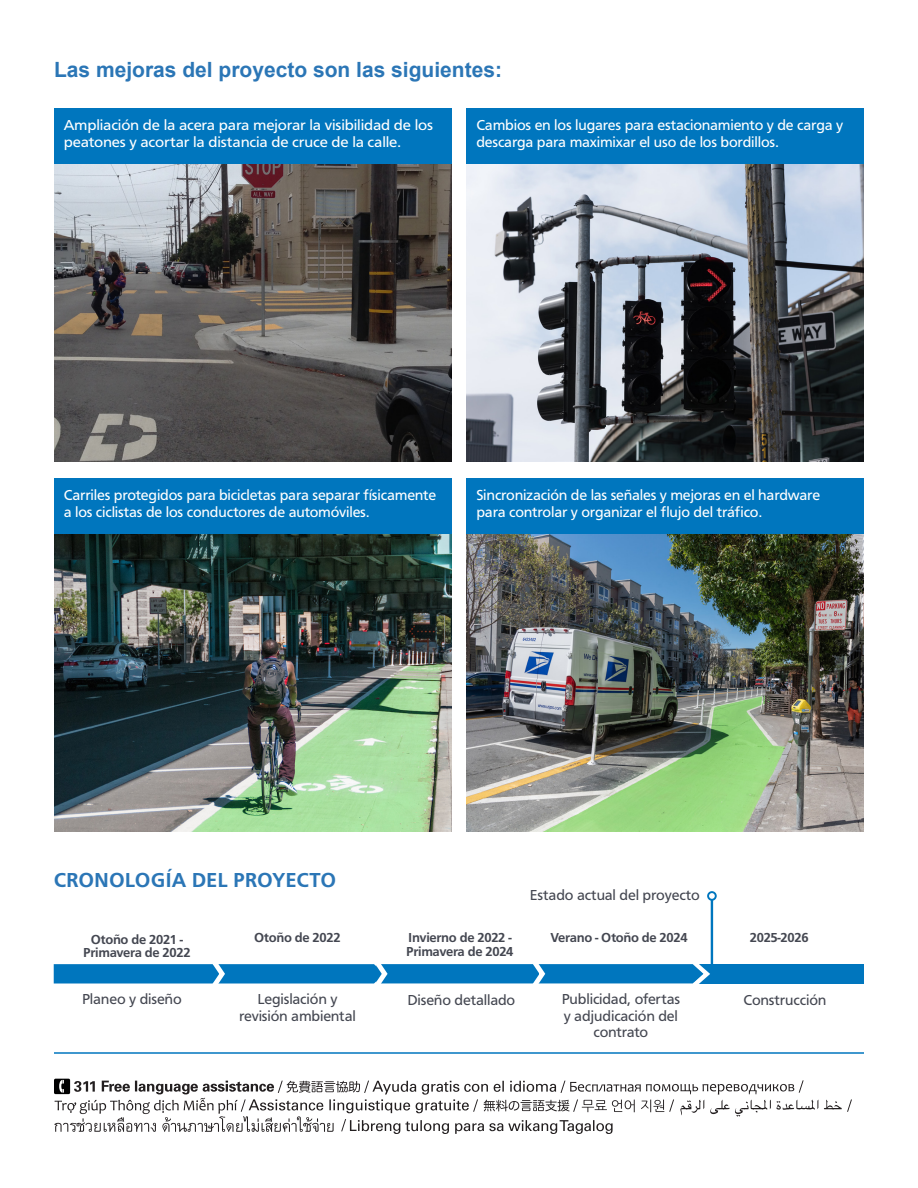
<style>
.page{position:relative;width:918px;height:1188px;background:#fff}
.page>*{position:absolute;margin:0;border:0;box-sizing:border-box;transform-origin:0 0}
.t1{font:700 21px "Arial";color:#2b76b6}
.t2{font:700 21px "Graphein Pro";color:#2b76b6}
.Subheader_copy{font:15px/16.5px "Graphein Pro";letter-spacing:-.01em;color:#fff}
.t3{font:15px/16.5px "Graphein Pro";letter-spacing:-.01em;color:#444751;text-align:center}
.Subheader_copy-2{font:15px/16.5px "Graphein Pro";letter-spacing:-.01em;color:#fff;scale:1.05 1}
.t4{font:700 13.5px "Graphein Pro";letter-spacing:-.02em;color:#444751}
</style>
<div class="page">
<svg style="left:54px;top:1079px;width:798px;height:55px"></svg>
<hr style="left:54px;top:1052px;width:810px;height:2px;background:#0076be">
<div style="left:694px;top:964px;width:170px;height:20px;background:#0076be"></div>
<hr style="left:711px;top:900px;width:2px;height:68px;background:#0076be">
<div style="left:707px;top:891px;width:10px;height:10px;border:2px solid #0076be;border-radius:50%"></div>
<svg style="left:54px;top:956px;width:660px;height:28px"></svg>
<img style="left:54px;top:164px;width:397px;height:298px">
<img style="left:54px;top:534px;width:397px;height:298px">
<img style="left:466px;top:164px;width:398px;height:298px">
<div style="left:54px;top:478px;width:397px;height:56px;background:#0076be"></div>
<div style="left:54px;top:108px;width:397px;height:56px;background:#0076be"></div>
<div style="left:466px;top:108px;width:398px;height:56px;background:#0076be"></div>
<img style="left:466px;top:534px;width:398px;height:298px">
<div style="left:466px;top:478px;width:398px;height:56px;background:#0076be"></div>
<p class="t1" style="left:54px;top:54px;width:450px">Las mejoras del proyecto son las siguientes:</p>
<p class="Subheader_copy-2" style="left:64px;top:117px;width:353px">Ampliación de la acera para mejorar la visibilidad de los peatones y acortar la distancia de cruce de la calle.</p>
<p class="Subheader_copy" style="left:476px;top:117px;width:368px">Cambios en los lugares para estacionamiento y de carga y descarga para maximixar el uso de los bordillos.</p>
<p class="Subheader_copy" style="left:64px;top:487px;width:374px">Carriles protegidos para bicicletas para separar físicamente a los ciclistas de los conductores de automóviles.</p>
<p class="Subheader_copy" style="left:476px;top:487px;width:345px">Sincronización de las señales y mejoras en el hardware para controlar y organizar el flujo del tráfico.</p>
<p class="t2" style="left:54px;top:868px;width:284px">CRONOLOGÍA DEL PROYECTO</p>
<p class="t3" style="left:530px;top:887px;width:171px">Estado actual del proyecto</p>
<p class="t4" style="left:91px;top:932px;width:94px">Otoño de 2021 -</p>
<p class="t4" style="left:83px;top:945px;width:109px">Primavera de 2022</p>
<p class="t4" style="left:254px;top:930px;width:88px">Otoño de 2022</p>
<p class="t4" style="left:408px;top:930px;width:105px">Invierno de 2022 -</p>
<p class="t4" style="left:406px;top:944px;width:109px">Primavera de 2024</p>
<p class="t4" style="left:550px;top:930px;width:139px">Verano - Otoño de 2024</p>
<p class="t4" style="left:750px;top:930px;width:61px">2025-2026</p>
<p class="t3" style="left:82px;top:991px;width:101px">Planeo y diseño</p>
<p class="t3" style="left:258px;top:991px;width:81px">Legislación y</p>
<p class="t3" style="left:239px;top:1007px;width:118px">revisión ambiental</p>
<p class="t3" style="left:407px;top:992px;width:109px">Diseño detallado</p>
<p class="t3" style="left:562px;top:991px;width:120px">Publicidad, ofertas y adjudicación del contrato</p>
<p class="t3" style="left:744px;top:992px;width:84px">Construcción</p>
</div>
